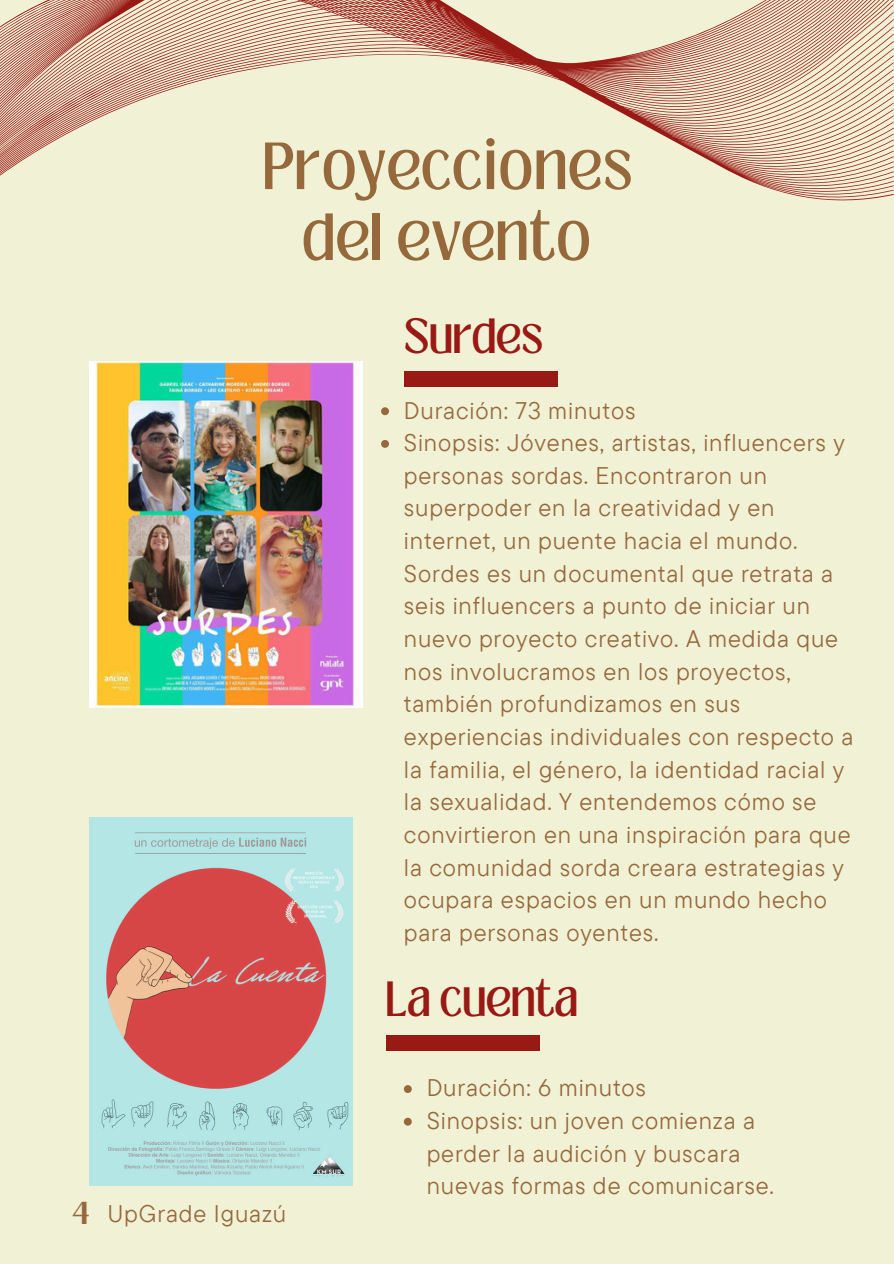
<style>
.page{position:relative;width:894px;height:1264px;background:#fff}
.page>*{position:absolute;margin:0;border:0;box-sizing:border-box;transform-origin:0 0}
.t1{font:51px/70.8px "Loubag";letter-spacing:.02em;color:#96693c;text-align:center}
.t2{font:37.95px "Loubag";color:#991915}
.t3{font:24px/32.7px "TT Commons Pro";letter-spacing:.035em;color:#96693c}
.t4{font:700 24px "Loubag";color:#96693c}
</style>
<div class="page">
<div style="left:0;top:0;width:893px;height:1263px;background:#f1f1d5"></div>
<svg style="left:0;top:0;width:893px;height:201px"></svg>
<img style="left:89px;top:817px;width:264px;height:367px">
<svg style="left:404px;top:1085px;width:7px;height:7px"></svg>
<svg style="left:404px;top:1117px;width:7px;height:8px"></svg>
<div style="left:386px;top:1035px;width:153px;height:16px;background:#991915"></div>
<svg style="left:381px;top:407px;width:8px;height:8px"></svg>
<svg style="left:381px;top:440px;width:8px;height:8px"></svg>
<div style="left:403px;top:371px;width:154px;height:16px;background:#991915"></div>
<img style="left:89px;top:361px;width:274px;height:346px">
<p class="t1" style="left:261px;top:132px;width:372px">Proyecciones del evento</p>
<p class="t2" style="left:403px;top:306px;width:141px">Surdes</p>
<h2 class="t3" style="left:404px;top:393px;width:233px">Duración: 73 minutos</h2>
<p class="t3" style="left:404px;top:426px;width:451px">Sinopsis: Jóvenes, artistas, influencers y personas sordas. Encontraron un superpoder en la creatividad y en internet, un puente hacia el mundo.<br>Sordes es un documental que retrata a seis influencers a punto de iniciar un nuevo proyecto creativo. A medida que nos involucramos en los proyectos, también profundizamos en sus experiencias individuales con respecto a la familia, el género, la identidad racial y la sexualidad. Y entendemos cómo se convirtieron en una inspiración para que la comunidad sorda creara estrategias y ocupara espacios en un mundo hecho para personas oyentes.</p>
<p class="t2" style="left:386px;top:968px;width:194px">La cuenta</p>
<h1 class="t4" style="left:72px;top:1194px;width:20px">4</h1>
<p class="t3" style="left:107px;top:1196px;width:180px">UpGrade Iguazú</p>
<p class="t3" style="left:426px;top:1070px;width:221px">Duración: 6 minutos</p>
<p class="t3" style="left:426px;top:1103px;width:349px">Sinopsis: un joven comienza a perder la audición y buscara nuevas formas de comunicarse.</p>
</div>
